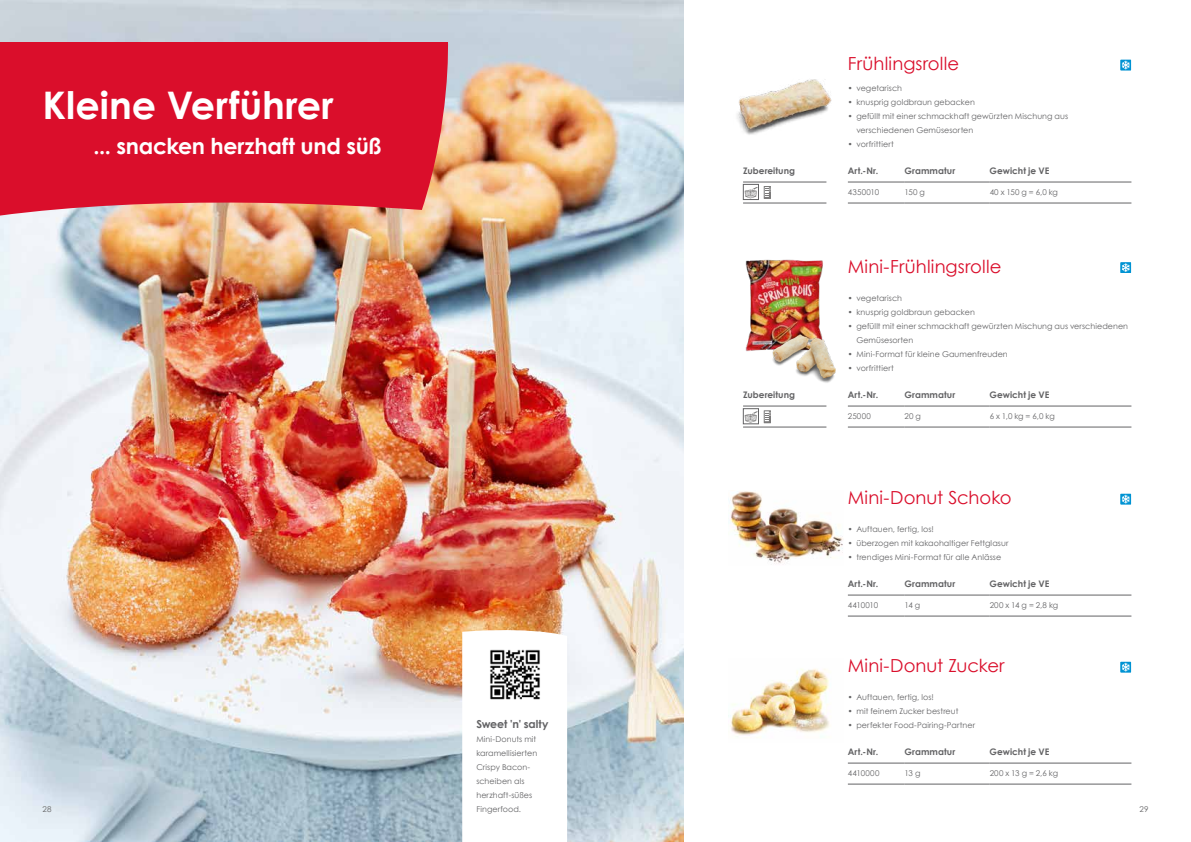
<style>
.page{position:relative;width:1191px;height:842px;background:#fff}
.page>*{position:absolute;margin:0;border:0;box-sizing:border-box;transform-origin:0 0}
.t1{font:700 38px "Century Gothic";color:#fff}
.t2{font:700 22px "Century Gothic";letter-spacing:-.015em;color:#fff}
.t3{font:18px "Century Gothic";letter-spacing:.005em;color:#da0e2b}
.t4{font:700 11px "Century Gothic";letter-spacing:-.01em;color:#636365}
.t5{font:700 9px "Century Gothic";letter-spacing:.005em;color:#636365}
.t6{font:8px/14px "Century Gothic";letter-spacing:.005em;color:#636365}
.t7{font:8px "Century Gothic";letter-spacing:-.035em;color:#636365}
.t8{font:8px "Century Gothic";letter-spacing:.04em;color:#636365}
</style>
<div class="page">
<img style="left:745px;top:259px;width:78px;height:93px">
<img style="left:729px;top:491px;width:114px;height:73px">
<img style="left:730px;top:669px;width:100px;height:67px">
<img style="left:0;top:0;width:683px;height:842px">
<svg style="left:0;top:42px;width:450px;height:188px;fill:#da0e2b"></svg>
<hr style="left:848px;top:203px;width:56px;height:1px;background:#636365">
<hr style="left:904px;top:203px;width:85px;height:1px;background:#636365">
<hr style="left:989px;top:203px;width:142px;height:1px;background:#636365">
<hr style="left:848px;top:182px;width:56px;height:1px;background:#636365">
<hr style="left:904px;top:182px;width:85px;height:1px;background:#636365">
<hr style="left:989px;top:182px;width:142px;height:1px;background:#636365">
<hr style="left:848px;top:406px;width:56px;height:1px;background:#636365">
<hr style="left:904px;top:406px;width:85px;height:1px;background:#636365">
<hr style="left:989px;top:406px;width:142px;height:1px;background:#636365">
<hr style="left:848px;top:427px;width:56px;height:1px;background:#636365">
<hr style="left:904px;top:427px;width:85px;height:1px;background:#636365">
<hr style="left:989px;top:427px;width:142px;height:1px;background:#636365">
<hr style="left:848px;top:595px;width:56px;height:1px;background:#636365">
<hr style="left:904px;top:595px;width:85px;height:1px;background:#636365">
<hr style="left:989px;top:595px;width:142px;height:1px;background:#636365">
<hr style="left:848px;top:616px;width:56px;height:1px;background:#636365">
<hr style="left:904px;top:616px;width:85px;height:1px;background:#636365">
<hr style="left:989px;top:616px;width:142px;height:1px;background:#636365">
<hr style="left:848px;top:763px;width:56px;height:1px;background:#636365">
<hr style="left:904px;top:763px;width:85px;height:1px;background:#636365">
<hr style="left:989px;top:763px;width:142px;height:1px;background:#636365">
<hr style="left:848px;top:784px;width:56px;height:1px;background:#636365">
<hr style="left:904px;top:784px;width:85px;height:1px;background:#636365">
<hr style="left:989px;top:784px;width:142px;height:1px;background:#636365">
<img style="left:737px;top:79px;width:95px;height:56px">
<img style="left:751px;top:314px;width:85px;height:69px">
<svg style="left:462px;top:626px;width:105px;height:216px"></svg>
<img style="left:487px;top:644px;width:55px;height:60px">
<svg style="left:1120px;top:60px;width:11px;height:10px"></svg>
<svg style="left:1121px;top:61px;width:8px;height:8px"></svg>
<svg style="left:1120px;top:262px;width:11px;height:11px"></svg>
<svg style="left:1121px;top:263px;width:8px;height:9px"></svg>
<svg style="left:1120px;top:494px;width:11px;height:10px"></svg>
<svg style="left:1121px;top:495px;width:8px;height:8px"></svg>
<svg style="left:1120px;top:662px;width:11px;height:10px"></svg>
<svg style="left:1121px;top:663px;width:8px;height:8px"></svg>
<hr style="left:743px;top:182px;width:83px;height:1px;background:#636365">
<hr style="left:743px;top:203px;width:83px;height:1px;background:#636365">
<svg style="left:745px;top:187px;width:11px;height:11px"></svg>
<div style="left:743px;top:184px;width:15px;height:16px;border:1px solid #636365"></div>
<svg style="left:763px;top:186px;width:8px;height:13px"></svg>
<hr style="left:743px;top:406px;width:83px;height:1px;background:#636365">
<hr style="left:743px;top:427px;width:83px;height:1px;background:#636365">
<svg style="left:745px;top:411px;width:11px;height:11px"></svg>
<div style="left:743px;top:408px;width:15px;height:16px;border:1px solid #636365"></div>
<svg style="left:763px;top:410px;width:8px;height:13px"></svg>
<h1 class="t1" style="left:43px;top:76px;width:293px">Kleine Verführer</h1>
<h2 class="t2" style="left:93px;top:129px;width:290px">... snacken herzhaft und süß</h2>
<p class="t5" style="left:743px;top:164px;width:53px">Zubereitung</p>
<p class="t5" style="left:743px;top:388px;width:53px">Zubereitung</p>
<h3 class="t3" style="left:848px;top:51px;width:113px">Frühlingsrolle</h3>
<p class="t6" style="left:848px;top:81px;width:56px">• vegetarisch</p>
<p class="t6" style="left:848px;top:95px;width:128px">• knusprig goldbraun gebacken</p>
<p class="t6" style="left:856px;top:109px;width:213px;text-indent:-9px">• gefüllt mit einer schmackhaft gewürzten Mischung aus verschiedenen Gemüsesorten</p>
<p class="t6" style="left:848px;top:137px;width:47px">• vorfrittiert</p>
<p class="t5" style="left:848px;top:164px;width:32px">Art.-Nr.</p>
<p class="t5" style="left:904px;top:164px;width:52px">Grammatur</p>
<p class="t5" style="left:989px;top:164px;width:61px">Gewicht je VE</p>
<p class="t6" style="left:848px;top:185px;width:33px">4350010</p>
<p class="t6" style="left:904px;top:185px;width:22px">150 g</p>
<p class="t6" style="left:989px;top:185px;width:70px">40 x 150 g = 6,0 kg</p>
<h3 class="t3" style="left:848px;top:254px;width:155px">Mini-Frühlingsrolle</h3>
<p class="t6" style="left:848px;top:291px;width:56px">• vegetarisch</p>
<p class="t6" style="left:848px;top:305px;width:128px">• knusprig goldbraun gebacken</p>
<p class="t6" style="left:856px;top:319px;width:273px;text-indent:-9px">• gefüllt mit einer schmackhaft gewürzten Mischung aus verschiedenen<br>Gemüsesorten</p>
<p class="t6" style="left:848px;top:347px;width:161px">• Mini-Format für kleine Gaumenfreuden</p>
<p class="t6" style="left:848px;top:361px;width:47px">• vorfrittiert</p>
<p class="t5" style="left:848px;top:388px;width:32px">Art.-Nr.</p>
<p class="t5" style="left:904px;top:388px;width:52px">Grammatur</p>
<p class="t5" style="left:989px;top:388px;width:61px">Gewicht je VE</p>
<p class="t6" style="left:848px;top:409px;width:25px">25000</p>
<p class="t6" style="left:904px;top:409px;width:18px">20 g</p>
<p class="t6" style="left:989px;top:409px;width:67px">6 x 1,0 kg = 6,0 kg</p>
<h3 class="t3" style="left:848px;top:485px;width:165px">Mini-Donut Schoko</h3>
<p class="t6" style="left:848px;top:522px;width:87px">• Auftauen, fertig, los!</p>
<p class="t6" style="left:848px;top:536px;width:162px">• überzogen mit kakaohaltiger Fettglasur</p>
<p class="t6" style="left:848px;top:550px;width:155px">• trendiges Mini-Format für alle Anlässe</p>
<p class="t5" style="left:848px;top:577px;width:32px">Art.-Nr.</p>
<p class="t5" style="left:904px;top:577px;width:52px">Grammatur</p>
<p class="t5" style="left:989px;top:577px;width:61px">Gewicht je VE</p>
<p class="t7" style="left:848px;top:600px;width:32px">4410010</p>
<p class="t6" style="left:904px;top:598px;width:17px">14 g</p>
<p class="t6" style="left:989px;top:598px;width:70px">200 x 14 g = 2,8 kg</p>
<h3 class="t3" style="left:848px;top:653px;width:158px">Mini-Donut Zucker</h3>
<p class="t6" style="left:848px;top:690px;width:87px">• Auftauen, fertig, los!</p>
<p class="t6" style="left:848px;top:704px;width:112px">• mit feinem Zucker bestreut</p>
<p class="t6" style="left:848px;top:718px;width:129px">• perfekter Food-Pairing-Partner</p>
<h3 class="t4" style="left:476px;top:716px;width:74px">Sweet 'n' salty</h3>
<p class="t6" style="left:476px;top:732px;width:62px">Mini-Donuts mit karamellisierten<br>Crispy Bacon&shy;scheiben als herzhaft-süßes<br>Fingerfood.</p>
<p class="t5" style="left:848px;top:745px;width:32px">Art.-Nr.</p>
<p class="t5" style="left:904px;top:745px;width:52px">Grammatur</p>
<p class="t5" style="left:989px;top:745px;width:61px">Gewicht je VE</p>
<p class="t8" style="left:848px;top:768px;width:33px">4410000</p>
<p class="t6" style="left:904px;top:766px;width:17px">13 g</p>
<p class="t6" style="left:989px;top:766px;width:70px">200 x 13 g = 2,6 kg</p>
<p class="t6" style="left:43px;top:802px;width:10px">28</p>
<p class="t6" style="left:1139px;top:802px;width:10px">29</p>
</div>
